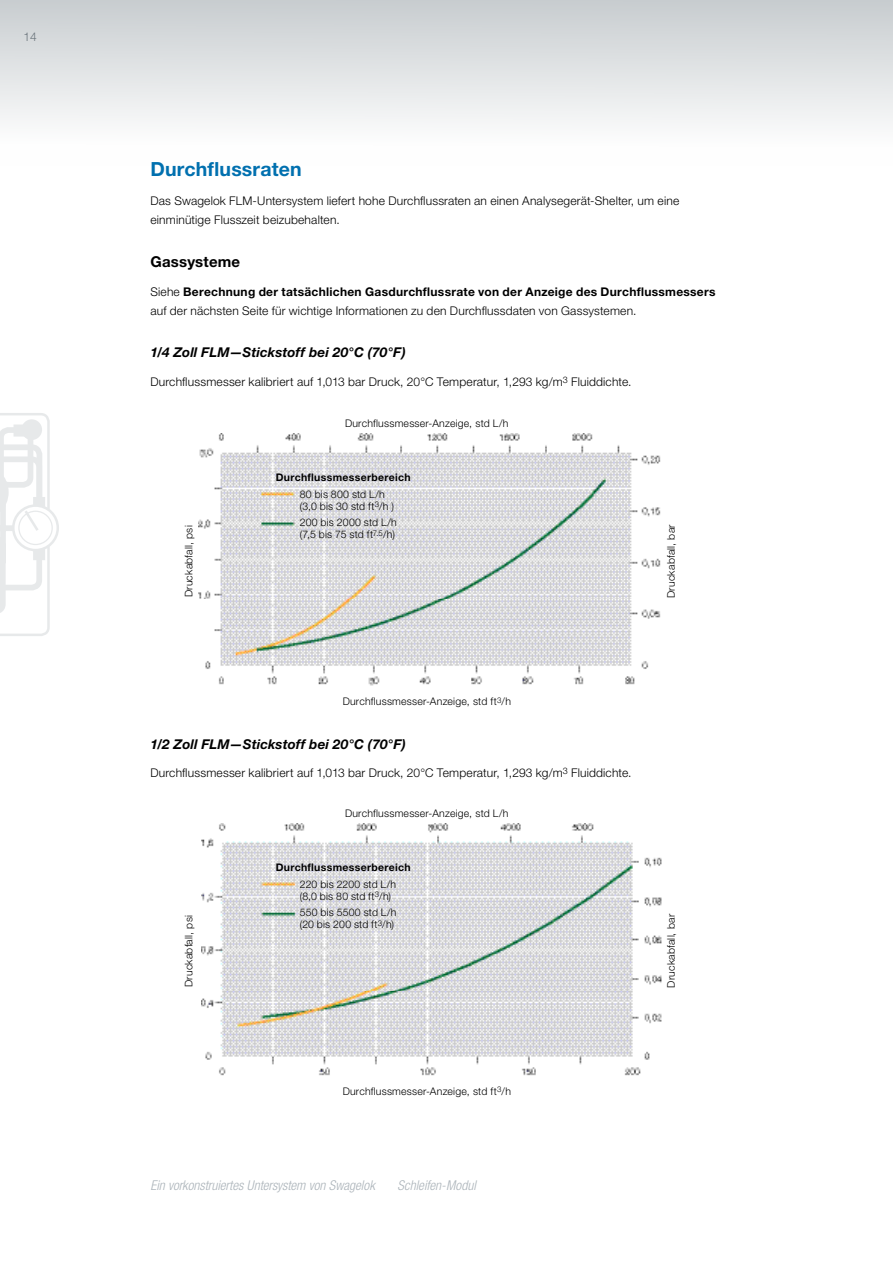
<style>
.page{position:relative;width:893px;height:1263px;background:#fff}
.page>*{position:absolute;margin:0;border:0;box-sizing:border-box;transform-origin:0 0}
.Subhead_1{font:700 19.5px "Helvetica Neue LT Std";letter-spacing:.01em;color:#0070af}
.Subhead_2{font:700 15px "Helvetica Neue LT Std";letter-spacing:.015em;color:#000}
.Subhead_3{font:italic 700 13.5px "Helvetica Neue LT Std";letter-spacing:.01em;color:#000}
.t1{font:italic 300 condensed 13.5px "Helvetica Neue LT Std";color:#acb4ba}
.Body{font:300 12px/19.5px "Helvetica Neue LT Std";letter-spacing:.015em;color:#000}
.t2{font:300 12px "Helvetica Neue LT Std";color:#6a747b}
.Callouts{font:300 10.5px "Helvetica Neue LT Std";letter-spacing:.02em;color:#000}
.Labels{font:300 10.5px/12px "Helvetica Neue LT Std";letter-spacing:.015em;color:#000}
.Labels-2{font:700 10.5px "Helvetica Neue LT Std";letter-spacing:.03em;color:#000}
.s1{font-weight:700}
</style>
<div class="page">
<div style="left:0;top:0;width:893px;height:165px;background:linear-gradient(to bottom,#c8cdd0,#fff)"></div>
<svg style="left:13px;top:506px;width:45px;height:44px"></svg>
<div style="left:12px;top:504px;width:47px;height:47px;border:3px solid #b0b7bb;border-radius:50%"></div>
<svg style="left:19px;top:511px;width:33px;height:33px"></svg>
<div style="left:18px;top:511px;width:35px;height:34px;border:1px solid #b0b7bb;border-radius:50%"></div>
<svg style="left:0;top:413px;width:50px;height:223px"></svg>
<div style="left:14px;top:424px;width:20px;height:13px;background:#e7e9ea"></div>
<img style="left:199px;top:434px;width:462px;height:252px">
<img style="left:201px;top:823px;width:461px;height:253px">
<p class="t2" style="left:24px;top:29px;width:15px">14</p>
<p class="Subhead_1" style="left:150px;top:157px;width:153px">Durchflussraten</p>
<p class="Body" style="left:150px;top:190px;width:530px">Das Swagelok FLM-Untersystem liefert hohe Durchflussraten an einen Analysegerät-Shelter, um eine einminütige Flusszeit beizubehalten.</p>
<p class="Subhead_2" style="left:150px;top:253px;width:91px">Gassysteme</p>
<p class="Body" style="left:150px;top:282px;width:567px">Siehe <span class="s1">Berechnung der tatsächlichen Gasdurchflussrate von der Anzeige des Durchflussmessers </span>auf der nächsten Seite für wichtige Informationen zu den Durchflussdaten von Gassystemen.</p>
<p class="Subhead_3" style="left:150px;top:344px;width:257px">1/4 Zoll FLM—Stickstoff bei 20°C (70°F)</p>
<p class="Body" style="left:150px;top:372px;width:483px">Durchflussmesser kalibriert auf 1,013 bar Druck, 20°C Temperatur, 1,293 kg/m<sup>3</sup> Fluiddichte.</p>
<p class="Callouts" style="left:345px;top:417px;width:165px">Durchflussmesser-Anzeige, std L/h</p>
<p class="Labels-2" style="left:276px;top:471px;width:136px">Durchflussmesserbereich</p>
<p class="Labels" style="left:300px;top:488px;width:96px">80 bis 800 std L/h (3,0 bis 30 std ft<sup>3</sup>/h )</p>
<p class="Labels" style="left:300px;top:516px;width:98px">200 bis 2000 std L/h (7,5 bis 75 std ft<sup>7.5</sup>/h)</p>
<p class="Callouts" style="left:182px;top:597px;width:73px;rotate:-90deg">Druckabfall, psi</p>
<p class="Callouts" style="left:665px;top:598px;width:75px;rotate:-90deg">Druckabfall, bar</p>
<p class="Callouts" style="left:343px;top:695px;width:170px">Durchflussmesser-Anzeige, std ft<sup>3</sup>/h</p>
<p class="Subhead_3" style="left:150px;top:735px;width:257px">1/2 Zoll FLM—Stickstoff bei 20°C (70°F)</p>
<p class="Body" style="left:150px;top:763px;width:483px">Durchflussmesser kalibriert auf 1,013 bar Druck, 20°C Temperatur, 1,293 kg/m<sup>3</sup> Fluiddichte.</p>
<p class="Callouts" style="left:345px;top:806px;width:165px">Durchflussmesser-Anzeige, std L/h</p>
<p class="Labels-2" style="left:276px;top:861px;width:136px">Durchflussmesserbereich</p>
<p class="Labels" style="left:300px;top:878px;width:98px">220 bis 2200 std L/h (8,0 bis 80 std ft<sup>3</sup>/h)</p>
<p class="Labels" style="left:300px;top:906px;width:98px">550 bis 5500 std L/h (20 bis 200 std ft<sup>3</sup>/h)</p>
<p class="Callouts" style="left:182px;top:987px;width:73px;rotate:-90deg">Druckabfall, psi</p>
<p class="Callouts" style="left:665px;top:988px;width:75px;rotate:-90deg">Druckabfall, bar</p>
<p class="Callouts" style="left:343px;top:1085px;width:170px">Durchflussmesser-Anzeige, std ft<sup>3</sup>/h</p>
<p class="t1" style="left:150px;top:1178px;width:226px">Ein vorkonstruiertes Untersystem von Swagelok</p>
<p class="t1" style="left:398px;top:1178px;width:80px">Schleifen-Modul</p>
</div>
